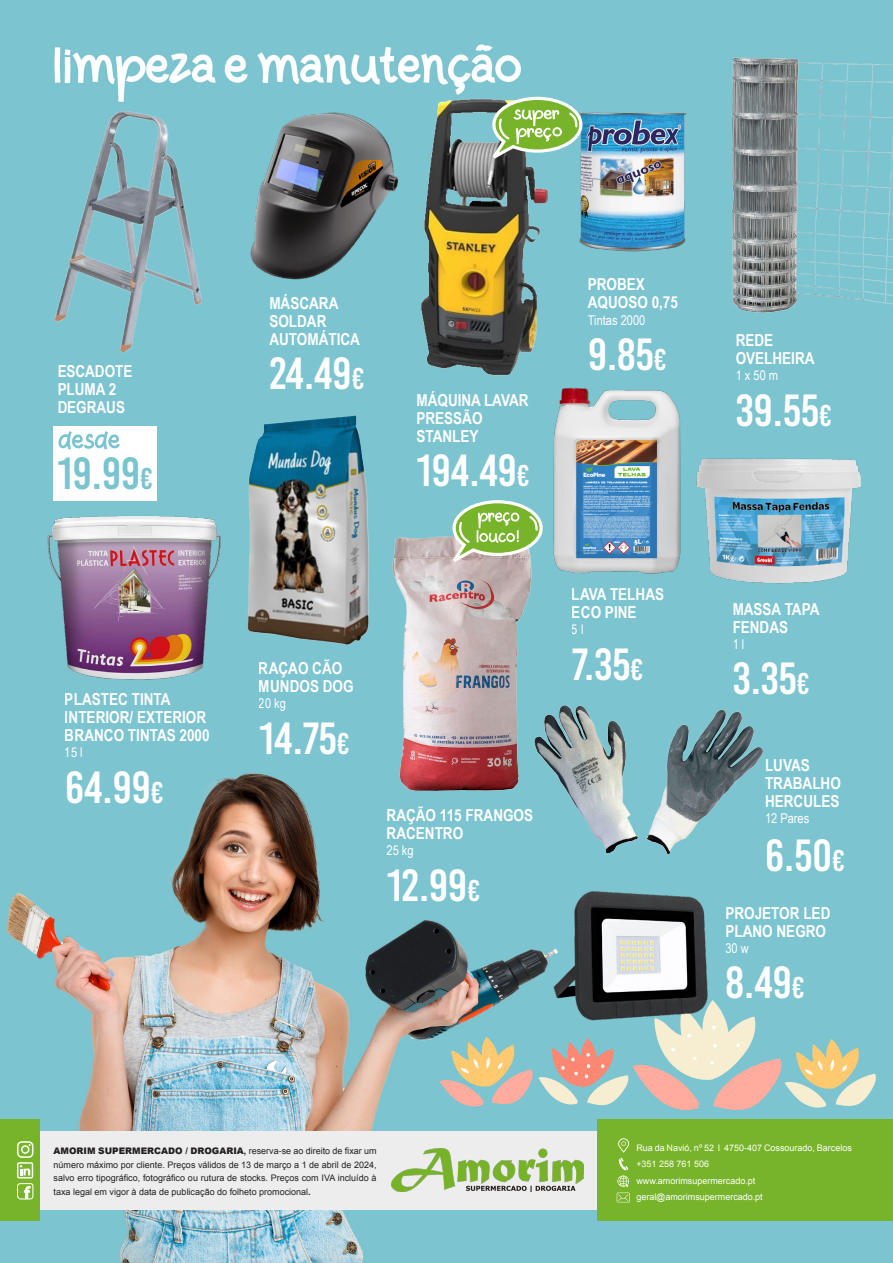
<style>
.page{position:relative;width:893px;height:1263px;background:#fff}
.page>*{position:absolute;margin:0;border:0;box-sizing:border-box;transform-origin:0 0}
.t1{font:45px "Bebas Kai";color:#fff}
.t2{font:45px "Bebas Kai";color:#79c4ce}
.t3{font:700 16.5px/18px "Arial Narrow";color:#fff}
.t4{font:13.5px "Arial Narrow";color:#fff}
.t5{font:9px/13.5px "Arial";color:#231f20;text-align:justify}
.t6{font:9px "Arial";color:#fff}
.s1{font-size:30px}
.s2{font-weight:900}
.s3{font-weight:700}
</style>
<div class="page">
<img style="left:0;top:0;width:893px;height:1263px">
<div style="left:53px;top:426px;width:104px;height:74px;background:#fff"></div>
<div style="left:0;top:1131px;width:649px;height:78px;background:#ededed"></div>
<div style="left:598px;top:1120px;width:295px;height:101px;background:#77b429"></div>
<div style="left:0;top:1120px;width:40px;height:101px;background:#77b429"></div>
<img style="left:391px;top:1149px;width:193px;height:42px">
<svg style="left:617px;top:1138px;width:13px;height:64px"></svg>
<svg style="left:17px;top:1141px;width:17px;height:59px"></svg>
<svg style="left:440px;top:1000px;width:437px;height:113px;background:#aec4bd"></svg>
<img style="left:340px;top:525px;width:239px;height:279px">
<img style="left:215px;top:356px;width:173px;height:324px">
<img style="left:11px;top:111px;width:238px;height:276px">
<img style="left:676px;top:40px;width:217px;height:307px">
<img style="left:550px;top:874px;width:161px;height:162px">
<img style="left:237px;top:102px;width:123px;height:196px">
<img style="left:529px;top:699px;width:238px;height:162px">
<img style="left:658px;top:395px;width:235px;height:239px">
<img style="left:360px;top:85px;width:238px;height:300px">
<img style="left:563px;top:108px;width:146px;height:150px">
<img style="left:498px;top:362px;width:238px;height:238px">
<img style="left:16px;top:478px;width:224px;height:224px">
<svg style="left:484px;top:95px;width:100px;height:71px;background:#8eba88"></svg>
<svg style="left:59px;top:431px;width:61px;height:18px"></svg>
<svg style="left:445px;top:499px;width:99px;height:70px;background:#a1c48e"></svg>
<p class="t3" style="left:57px;top:361px;width:77px">ESCADOTE<br>PLUMA 2<br>DEGRAUS</p>
<p class="t2" style="left:58px;top:450px;width:97px">19.99<span class="s1">€</span></p>
<p class="t3" style="left:65px;top:689px;width:146px">PLASTEC TINTA<br>INTERIOR/ EXTERIOR<br>BRANCO TINTAS 2000</p>
<p class="t4" style="left:65px;top:742px;width:19px">15 l</p>
<p class="t1" style="left:65px;top:763px;width:100px">64.99<span class="s1">€</span></p>
<p class="t3" style="left:269px;top:293px;width:92px">MÁSCARA<br>SOLDAR<br>AUTOMÁTICA</p>
<p class="t1" style="left:270px;top:349px;width:97px">24.49<span class="s1">€</span></p>
<p class="t3" style="left:416px;top:391px;width:114px">MÁQUINA LAVAR<br>PRESSÃO<br>STANLEY</p>
<p class="t1" style="left:417px;top:446px;width:115px">194.49<span class="s1">€</span></p>
<p class="t3" style="left:588px;top:275px;width:92px">PROBEX<br>AQUOSO 0,75</p>
<p class="t4" style="left:588px;top:310px;width:59px">Tintas 2000</p>
<p class="t1" style="left:588px;top:331px;width:80px">9.85<span class="s1">€</span></p>
<p class="t3" style="left:259px;top:658px;width:96px">RAÇAO CÃO<br>MUNDOS DOG</p>
<p class="t4" style="left:259px;top:694px;width:29px">20 kg</p>
<p class="t1" style="left:259px;top:714px;width:92px">14.75<span class="s1">€</span></p>
<p class="t3" style="left:387px;top:805px;width:148px">RAÇÃO 115 FRANGOS<br>RACENTRO</p>
<p class="t4" style="left:387px;top:840px;width:29px">25 kg</p>
<p class="t1" style="left:387px;top:861px;width:95px">12.99<span class="s1">€</span></p>
<p class="t3" style="left:572px;top:584px;width:94px">LAVA TELHAS<br>ECO PINE</p>
<p class="t4" style="left:572px;top:620px;width:13px">5 l</p>
<p class="t1" style="left:572px;top:640px;width:73px">7.35<span class="s1">€</span></p>
<p class="t3" style="left:736px;top:330px;width:80px">REDE<br>OVELHEIRA</p>
<p class="t4" style="left:736px;top:365px;width:44px">1 x 50 m</p>
<p class="t1" style="left:736px;top:386px;width:98px">39.55<span class="s1">€</span></p>
<p class="t3" style="left:732px;top:599px;width:88px">MASSA TAPA<br>FENDAS</p>
<p class="t4" style="left:732px;top:634px;width:13px">1 l</p>
<p class="t1" style="left:733px;top:655px;width:79px">3.35<span class="s1">€</span></p>
<p class="t3" style="left:765px;top:755px;width:77px">LUVAS<br>TRABALHO<br>HERCULES</p>
<p class="t4" style="left:765px;top:809px;width:46px">12 Pares</p>
<p class="t1" style="left:765px;top:832px;width:81px">6.50<span class="s1">€</span></p>
<p class="t3" style="left:725px;top:903px;width:107px">PROJETOR LED<br>PLANO NEGRO</p>
<p class="t4" style="left:725px;top:938px;width:25px">30 w</p>
<p class="t1" style="left:726px;top:958px;width:81px">8.49<span class="s1">€</span></p>
<p class="t5" style="left:54px;top:1144px;width:325px"><span class="s2">AMORIM SUPERMERCADO / DROGARIA</span><span class="s3">,</span> reserva-se ao direito de fixar um número máximo por cliente. Preços válidos de 13 de março a 1 de abril de 2024, salvo erro tipográfico, fotográfico ou rutura de stocks. Preços com IVA incluído à taxa legal em vigor à data de publicação do folheto promocional<span class="s3">.</span></p>
<p class="t6" style="left:636px;top:1142px;width:217px">Rua da Navió, nº 52 I 4750-407 Cossourado, Barcelos</p>
<p class="t6" style="left:636px;top:1158px;width:74px">+351 258 761 506</p>
<p class="t6" style="left:636px;top:1174px;width:121px">www.amorimsupermercado.pt</p>
<p class="t6" style="left:636px;top:1191px;width:128px">geral@amorimsupermercado.pt</p>
</div>
